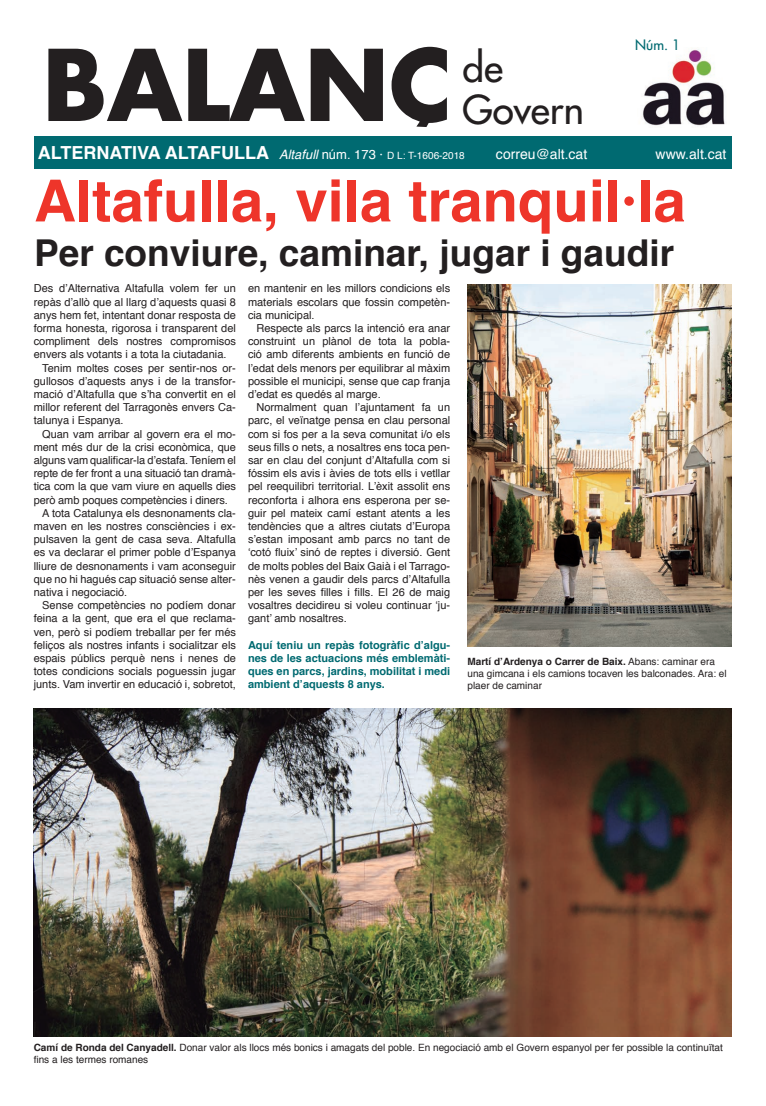
<style>
.page{position:relative;width:766px;height:1106px;background:#fff}
.page>*{position:absolute;margin:0;border:0;box-sizing:border-box;transform-origin:0 0}
.t1{font:700 58px "Helvetica";color:#ee352a}
.t2{font:38.8px/41.4px "Futura";color:#231f20}
.t3{font:700 37px "Helvetica";color:#231f20}
.t4{font:700 18px "Helvetica";color:#fff}
.t5{font:14px "Helvetica";color:#fff}
.t6{font:14px "Futura";color:#006a71}
.t7{font:11px/13.2px "Helvetica";color:#231f20;text-align:justify}
.t8{font:700 11px/13.2px "Helvetica";color:#006a71;text-align:justify}
.t9{font:10px/12px "Helvetica";color:#231f20}
.s1{font-weight:400;font-style:italic;font-size:13px}
.s2{font-weight:400;font-size:13px}
.s3{font-weight:400;font-size:10px}
.s4{font-weight:700}
</style>
<div class="page">
<img style="left:641px;top:49px;width:84px;height:77px">
<div style="left:34px;top:136px;width:697px;height:33px;background:#006a71"></div>
<svg style="left:48px;top:49px;width:134px;height:72px"></svg>
<svg style="left:188px;top:49px;width:195px;height:72px"></svg>
<svg style="left:391px;top:47px;width:56px;height:80px"></svg>
<img style="left:467px;top:284px;width:264px;height:362px">
<img style="left:33px;top:708px;width:698px;height:329px">
<p class="t6" style="left:635px;top:36px;width:47px">Núm. 1</p>
<h2 class="t2" style="left:462px;top:47px;width:123px">de<br>Govern</h2>
<h3 class="t4" style="left:38px;top:138px;width:428px">ALTERNATIVA ALTAFULLA <span class="s1">Altafull</span> <span class="s2">núm. 173 ·</span> <span class="s3">D L: T-1606-2018</span></h3>
<p class="t5" style="left:496px;top:143px;width:93px">correu@alt.cat</p>
<p class="t5" style="left:655px;top:143px;width:72px">www.alt.cat</p>
<h1 class="t1" style="left:34px;top:154px;width:653px">Altafulla, vila tranquil·la</h1>
<h3 class="t3" style="left:34px;top:223px;width:641px">Per conviure, caminar, jugar i gaudir</h3>
<p class="t7" style="left:34px;top:282px;width:204px">Des d’Alternativa Altafulla volem fer un</p>
<p class="t7" style="left:34px;top:295px;width:204px">repàs d’allò que al llarg d’aquests quasi 8</p>
<p class="t7" style="left:34px;top:308px;width:204px">anys hem fet, intentant donar resposta de</p>
<p class="t7" style="left:34px;top:322px;width:204px">forma honesta, rigorosa i transparent del</p>
<p class="t7" style="left:34px;top:335px;width:204px">compliment dels nostres compromisos</p>
<p class="t7" style="left:34px;top:348px;width:194px">envers als votants i a tota la ciutadania.</p>
<p class="t7" style="left:42px;top:361px;width:195px">Tenim moltes coses per sentir-nos or-</p>
<p class="t7" style="left:34px;top:374px;width:204px">gullosos d’aquests anys i de la transfor-</p>
<p class="t7" style="left:34px;top:388px;width:204px">mació d’Altafulla que s’ha convertit en el</p>
<p class="t7" style="left:34px;top:401px;width:204px">millor referent del Tarragonès envers Ca-</p>
<p class="t7" style="left:34px;top:414px;width:91px">talunya i Espanya.</p>
<p class="t7" style="left:42px;top:427px;width:195px">Quan vam arribar al govern era el mo-</p>
<p class="t7" style="left:34px;top:440px;width:204px">ment més dur de la crisi econòmica, que</p>
<p class="t7" style="left:34px;top:454px;width:204px">alguns vam qualificar-la d’estafa. Teníem el</p>
<p class="t7" style="left:34px;top:467px;width:204px">repte de fer front a una situació tan dramà-</p>
<p class="t7" style="left:34px;top:480px;width:204px">tica com la que vam viure en aquells dies</p>
<p class="t7" style="left:34px;top:493px;width:196px">però amb poques competències i diners.</p>
<p class="t7" style="left:42px;top:506px;width:195px">A tota Catalunya els desnonaments cla-</p>
<p class="t7" style="left:34px;top:520px;width:204px">maven en les nostres consciències i ex-</p>
<p class="t7" style="left:34px;top:533px;width:204px">pulsaven la gent de casa seva. Altafulla</p>
<p class="t7" style="left:34px;top:546px;width:204px">es va declarar el primer poble d’Espanya</p>
<p class="t7" style="left:34px;top:559px;width:204px">lliure de desnonaments i vam aconseguir</p>
<p class="t7" style="left:34px;top:572px;width:204px">que no hi hagués cap situació sense alter-</p>
<p class="t7" style="left:34px;top:586px;width:95px">nativa i negociació.</p>
<p class="t7" style="left:42px;top:599px;width:195px">Sense competències no podíem donar</p>
<p class="t7" style="left:34px;top:612px;width:204px">feina a la gent, que era el que reclama-</p>
<p class="t7" style="left:34px;top:625px;width:204px">ven, però si podíem treballar per fer més</p>
<p class="t7" style="left:34px;top:638px;width:204px">feliços als nostres infants i socialitzar els</p>
<p class="t7" style="left:34px;top:652px;width:204px">espais públics perquè nens i nenes de</p>
<p class="t7" style="left:34px;top:665px;width:204px">totes condicions socials poguessin jugar</p>
<p class="t7" style="left:34px;top:678px;width:204px">junts. Vam invertir en educació i, sobretot,</p>
<p class="t7" style="left:248px;top:282px;width:204px">en mantenir en les millors condicions els materials escolars que fossin competèn&shy;cia municipal.</p>
<p class="t7" style="left:248px;top:322px;width:204px;text-indent:9px">Respecte als parcs la intenció era anar construint un plànol de tota la pobla&shy;ció amb diferents ambients en funció de l’edat dels menors per equilibrar al màxim possible el municipi, sense que cap franja d’edat es quedés al marge.</p>
<p class="t7" style="left:248px;top:401px;width:204px;text-indent:9px">Normalment quan l’ajuntament fa un parc, el veïnatge pensa en clau personal com si fos per a la seva comunitat i/o els seus fills o nets, a nosaltres ens toca pen&shy;sar en clau del conjunt d’Altafulla com si fóssim els avis i àvies de tots ells i vetllar pel reequilibri territorial. L’èxit assolit ens reconforta i alhora ens esperona per se&shy;guir pel mateix camí estant atents a les tendències que a altres ciutats d’Europa s’estan imposant amb parcs no tant de ‘cotó fluix’ sinó de reptes i diversió. Gent de molts pobles del Baix Gaià i el Tarrago&shy;nès venen a gaudir dels parcs d’Altafulla per les seves filles i fills. El 26 de maig vosaltres decidireu si voleu continuar ‘ju&shy;gant’ amb nosaltres.</p>
<p class="t8" style="left:248px;top:638px;width:204px">Aquí teniu un repàs fotogràfic d’algu&shy;nes de les actuacions més emblemàti&shy;ques en parcs, jardins, mobilitat i medi ambient d’aquests 8 anys.</p>
<p class="t9" style="left:467px;top:656px;width:261px"><span class="s4">Martí d’Ardenya o Carrer de Baix.</span> Abans: caminar era una gimcana i els camions tocaven les balconades. Ara: el plaer de caminar</p>
<p class="t9" style="left:34px;top:1042px;width:690px"><span class="s4">Camí de Ronda del Canyadell.</span> Donar valor als llocs més bonics i amagats del poble. En negociació amb el Govern espanyol per fer possible la continuïtat fins a les termes romanes</p>
</div>
